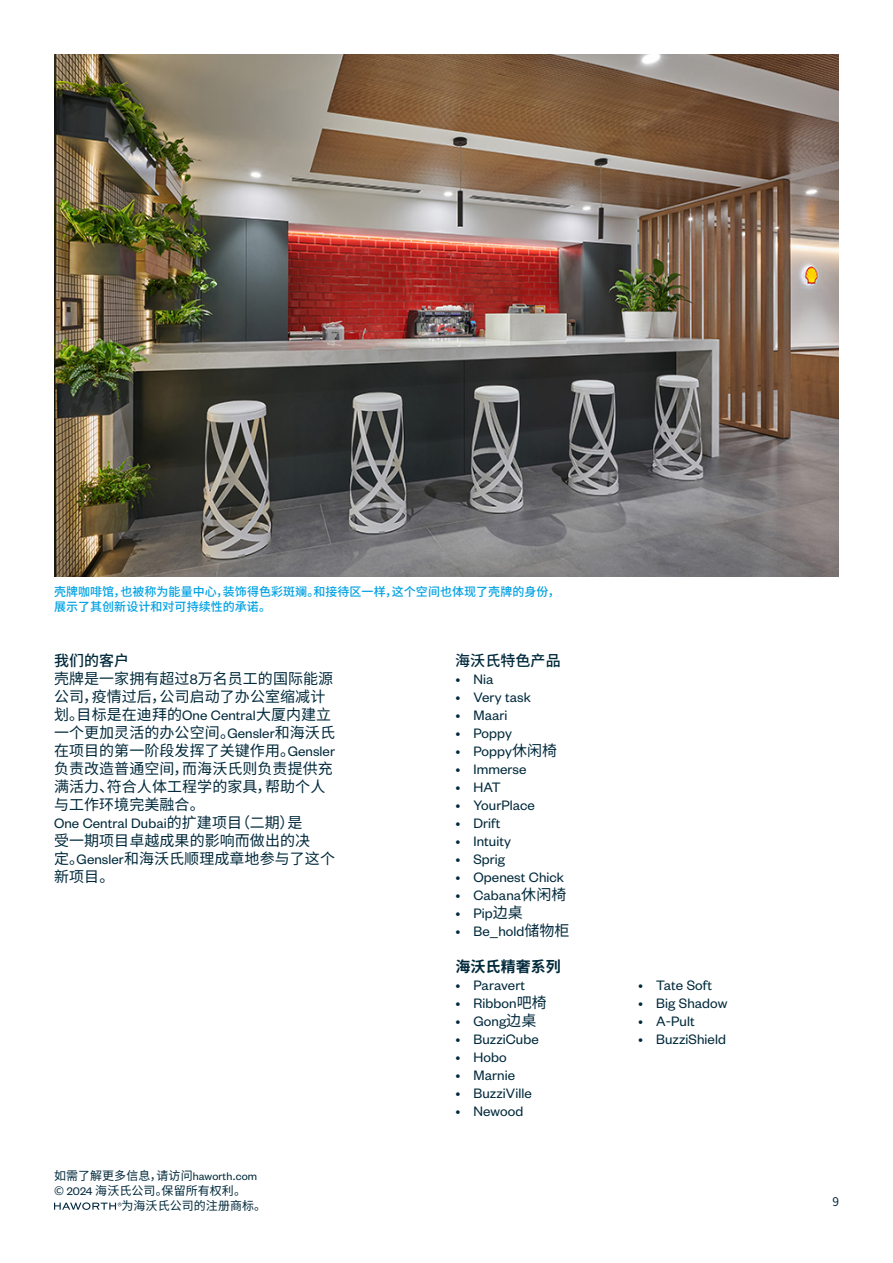
<style>
.page{position:relative;width:893px;height:1263px;background:#fff}
.page>*{position:absolute;margin:0;border:0;box-sizing:border-box;transform-origin:0 0}
.t1{font:15px "Founders Grotesk";letter-spacing:.005em;color:#00293b}
.t2{font:15px/18px "Noto Sans CJ Ksc";letter-spacing:.005em;color:#00293b}
.t3{font:700 15px "Noto Sans CJ Ksc";letter-spacing:.005em;color:#00293b}
.t4{font:500 15px "Noto Sans CJ Ksc";letter-spacing:.005em;color:#00293b}
.t5{font:500 12px/15px "Noto Sans CJ Ksc";letter-spacing:.005em;color:#00a1e2}
.t6{font:12px "Noto Sans CJ Ksc";letter-spacing:.005em;color:#00293b}
.s1{font-weight:500}
.s2{font-family:"Founders Grotesk"}
.s3{font-family:"Noto Sans CJ Ksc"}
</style>
<div class="page">
<svg style="left:54px;top:1202px;width:67px;height:8px"></svg>
<img style="left:54px;top:54px;width:785px;height:522px">
<p class="t5" style="left:54px;top:584px;width:507px">壳牌咖啡馆，也被称为能量中心，装饰得色彩斑斓。和接待区一样，这个空间也体现了壳牌的身份，展示了其创新设计和对可持续性的承诺。</p>
<p class="t2" style="left:54px;top:652px;width:282px"><span class="s1">我们的客户<br></span>壳牌是一家拥有超过<span class="s2">8</span>万名员工的国际能源公司，疫情过后，公司启动了办公室缩减计划。目标是在迪拜的<span class="s2">One Central</span>大厦内建立一个更加灵活的办公空间。<span class="s2">Gensler</span>和海沃氏在项目的第一阶段发挥了关键作用。<span class="s2">Gensler</span>负责改造普通空间，而海沃氏则负责提供充满活力、符合人体工程学的家具，帮助个人与工作环境完美融合。</p>
<p class="t1" style="left:54px;top:814px;width:250px">One Central Dubai<span class="s3">的扩建项目（二期）是</span></p>
<p class="t2" style="left:54px;top:832px;width:282px">受一期项目卓越成果的影响而做出的决<br>定。<span class="s2">Gensler</span>和海沃氏顺理成章地参与了这个新项目。</p>
<p class="t6" style="left:54px;top:1168px;width:205px">如需了解更多信息，请访问<span class="s2">haworth</span>.<span class="s2">com</span></p>
<p class="t6" style="left:54px;top:1183px;width:194px">© <span class="s2">2024</span> 海沃氏公司。保留所有权利。</p>
<p class="t6" style="left:122px;top:1198px;width:146px">为海沃氏公司的注册商标。</p>
<p class="t4" style="left:455px;top:652px;width:107px">海沃氏特色产品</p>
<p class="t1" style="left:455px;top:670px;width:39px">• Nia</p>
<p class="t1" style="left:455px;top:688px;width:77px">• Very task</p>
<p class="t1" style="left:455px;top:706px;width:54px">• Maari</p>
<p class="t1" style="left:455px;top:724px;width:58px">• Poppy</p>
<p class="t1" style="left:455px;top:742px;width:103px">• Poppy<span class="s3">休闲椅</span></p>
<p class="t1" style="left:455px;top:760px;width:72px">• Immerse</p>
<p class="t1" style="left:455px;top:778px;width:47px">• HAT</p>
<p class="t1" style="left:455px;top:796px;width:81px">• YourPlace</p>
<p class="t1" style="left:455px;top:814px;width:46px">• Drift</p>
<p class="t1" style="left:455px;top:832px;width:57px">• Intuity</p>
<p class="t1" style="left:455px;top:850px;width:51px">• Sprig</p>
<p class="t1" style="left:455px;top:868px;width:110px">• Openest Chick</p>
<p class="t1" style="left:455px;top:886px;width:112px">• Cabana<span class="s3">休闲椅</span></p>
<p class="t1" style="left:455px;top:904px;width:69px">• Pip<span class="s3">边桌</span></p>
<p class="t1" style="left:455px;top:922px;width:116px">• Be<span class="s3">_</span>hold<span class="s3">储物柜</span></p>
<p class="t3" style="left:455px;top:958px;width:107px">海沃氏精奢系列</p>
<p class="t1" style="left:455px;top:976px;width:71px">• Paravert</p>
<p class="t1" style="left:455px;top:994px;width:93px">• Ribbon<span class="s3">吧椅</span></p>
<p class="t1" style="left:455px;top:1012px;width:82px">• Gong<span class="s3">边桌</span></p>
<p class="t1" style="left:455px;top:1030px;width:85px">• BuzziCube</p>
<p class="t1" style="left:455px;top:1048px;width:53px">• Hobo</p>
<p class="t1" style="left:455px;top:1066px;width:61px">• Marnie</p>
<p class="t1" style="left:455px;top:1084px;width:78px">• BuzziVille</p>
<p class="t1" style="left:455px;top:1102px;width:69px">• Newood</p>
<p class="t1" style="left:638px;top:976px;width:75px">• Tate Soft</p>
<p class="t1" style="left:638px;top:994px;width:91px">• Big Shadow</p>
<p class="t1" style="left:638px;top:1012px;width:58px">• A<span class="s3">-</span>Pult</p>
<p class="t1" style="left:638px;top:1030px;width:89px">• BuzziShield</p>
<p class="t6" style="left:832px;top:1195px;width:8px">9</p>
</div>
